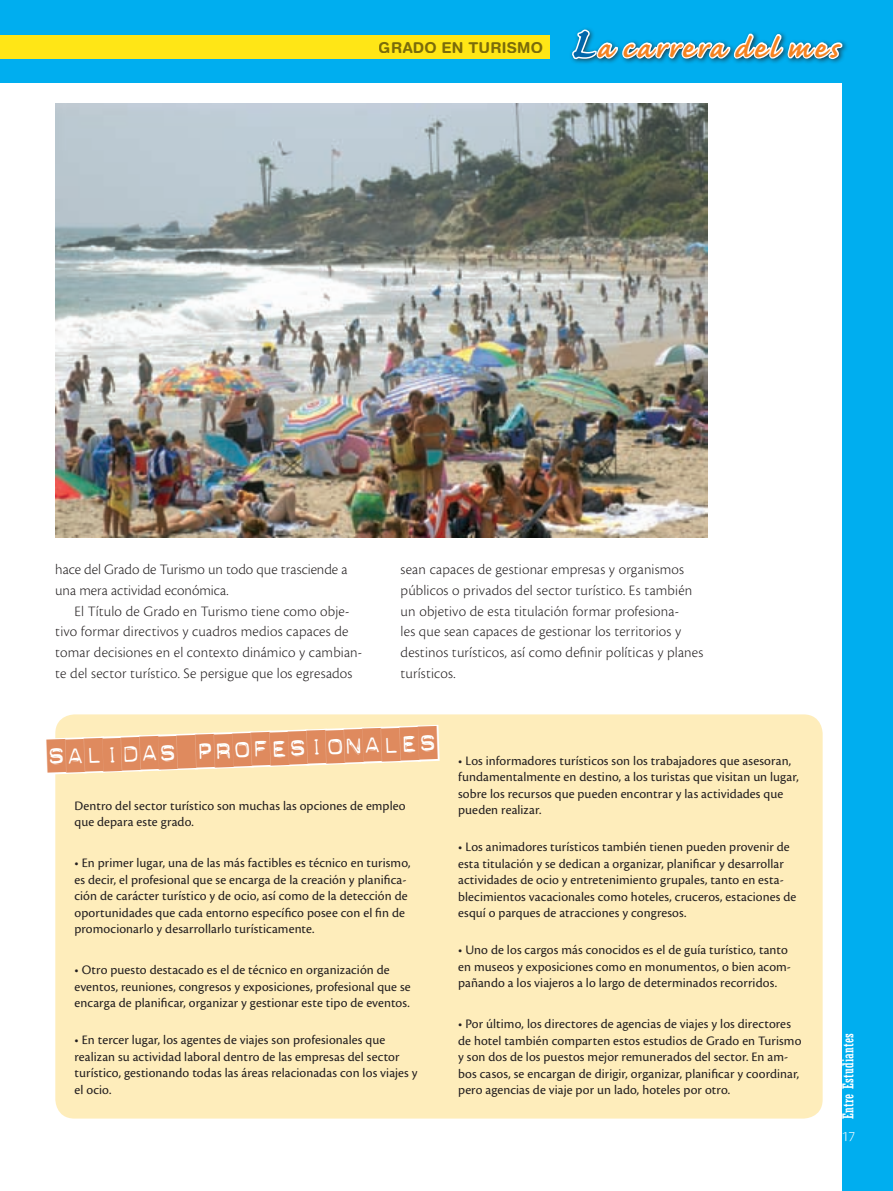
<style>
.page{position:relative;width:893px;height:1191px;background:#fff}
.page>*{position:absolute;margin:0;border:0;box-sizing:border-box;transform-origin:0 0}
.t1{font:700 36px "Caflisch Script Pro";letter-spacing:.095em;color:#f58220}
.t2{font:33px "Dynamoe";color:#df8a5e}
.t3{font:300 15px/20.7px "Cronos Pro";letter-spacing:.01em;color:#231f20}
.t4{font:condensed 15px "Rockwell Std";letter-spacing:.01em;color:#fff}
.t5{font:700 15px "Helvetica Rounded LT Std";letter-spacing:.015em;color:#231f20}
.t6{font:300 15px "Cronos Pro";color:#fff}
.t7{font:13.5px/16.5px "Cronos Pro";letter-spacing:.01em;color:#231f20}
.s1{font-size:54px;color:#0067aa}
</style>
<div class="page">
<div style="left:0;top:0;width:893px;height:83px;background:#00aeef"></div>
<div style="left:842px;top:0;width:51px;height:1191px;background:#00aeef"></div>
<div style="left:0;top:35px;width:549px;height:24px;background:#ffe616"></div>
<div style="left:569px;top:27px;width:280px;height:38px;background:#231f20;opacity:.75"></div>
<svg style="left:572px;top:27px;width:272px;height:38px"></svg>
<div style="left:55px;top:714px;width:768px;height:404px;background:#feedbb;border-radius:19px"></div>
<svg style="left:55px;top:714px;width:396px;height:241px"></svg>
<img style="left:55px;top:104px;width:652px;height:434px">
<p class="t5" style="left:379px;top:38px;width:166px">GRADO EN TURISMO</p>
<p class="t1" style="left:570px;top:29px;width:269px"><span class="s1">L</span>a carrera del mes</p>
<p class="t3" style="left:55px;top:559px;width:294px">hace del Grado de Turismo un todo que trasciende a</p>
<p class="t3" style="left:55px;top:580px;width:175px">una mera actividad económica.</p>
<p class="t3" style="left:74px;top:600px;width:276px">El Título de Grado en Turismo tiene como obje-</p>
<p class="t3" style="left:55px;top:621px;width:295px">tivo formar directivos y cuadros medios capaces de</p>
<p class="t3" style="left:55px;top:642px;width:308px">tomar decisiones en el contexto dinámico y cambian-</p>
<p class="t3" style="left:55px;top:663px;width:299px">te del sector turístico. Se persigue que los egresados</p>
<p class="t3" style="left:401px;top:559px;width:304px">sean capaces de gestionar empresas y organismos públicos o privados del sector turístico. Es también un objetivo de esta titulación formar profesiona-<br>les que sean capaces de gestionar los territorios y destinos turísticos, así como definir políticas y planes turísticos.</p>
<p class="t2" style="left:47px;top:740px;width:392px;rotate:-2deg">salidas profesionales</p>
<p class="t7" style="left:74px;top:797px;width:333px">Dentro del sector turístico son muchas las opciones de empleo que depara este grado.</p>
<p class="t7" style="left:74px;top:854px;width:338px">• En primer lugar, una de las más factibles es técnico en turismo, es decir, el profesional que se encarga de la creación y planifica&shy;ción de carácter turístico y de ocio, así como de la detección de oportunidades que cada entorno específico posee con el fin de promocionarlo y desarrollarlo turísticamente.</p>
<p class="t7" style="left:74px;top:961px;width:338px">• Otro puesto destacado es el de técnico en organización de eventos, reuniones, congresos y exposiciones, profesional que se encarga de planificar, organizar y gestionar este tipo de eventos.</p>
<p class="t7" style="left:74px;top:1031px;width:345px">• En tercer lugar, los agentes de viajes son profesionales que realizan su actividad laboral dentro de las empresas del sector turístico, gestionando todas las áreas relacionadas con los viajes y el ocio.</p>
<p class="t7" style="left:458px;top:752px;width:342px">• Los informadores turísticos son los trabajadores que asesoran, fundamentalmente en destino, a los turistas que visitan un lugar, sobre los recursos que pueden encontrar y las actividades que pueden realizar.</p>
<p class="t7" style="left:458px;top:838px;width:340px">• Los animadores turísticos también tienen pueden provenir de esta titulación y se dedican a organizar, planificar y desarrollar actividades de ocio y entretenimiento grupales, tanto en esta&shy;blecimientos vacacionales como hoteles, cruceros, estaciones de esquí o parques de atracciones y congresos.</p>
<p class="t7" style="left:458px;top:941px;width:334px">• Uno de los cargos más conocidos es el de guía turístico, tanto en museos y exposiciones como en monumentos, o bien acom&shy;pañando a los viajeros a lo largo de determinados recorridos.</p>
<p class="t7" style="left:458px;top:1015px;width:345px">• Por último, los directores de agencias de viajes y los directores de hotel también comparten estos estudios de Grado en Turismo y son dos de los puestos mejor remunerados del sector. En am&shy;bos casos, se encargan de dirigir, organizar, planificar y coordinar, pero agencias de viaje por un lado, hoteles por otro.</p>
<p class="t4" style="left:839px;top:1119px;width:88px;rotate:-90deg">Entre Estudiantes</p>
<p class="t6" style="left:842px;top:1127px;width:15px">17</p>
</div>
